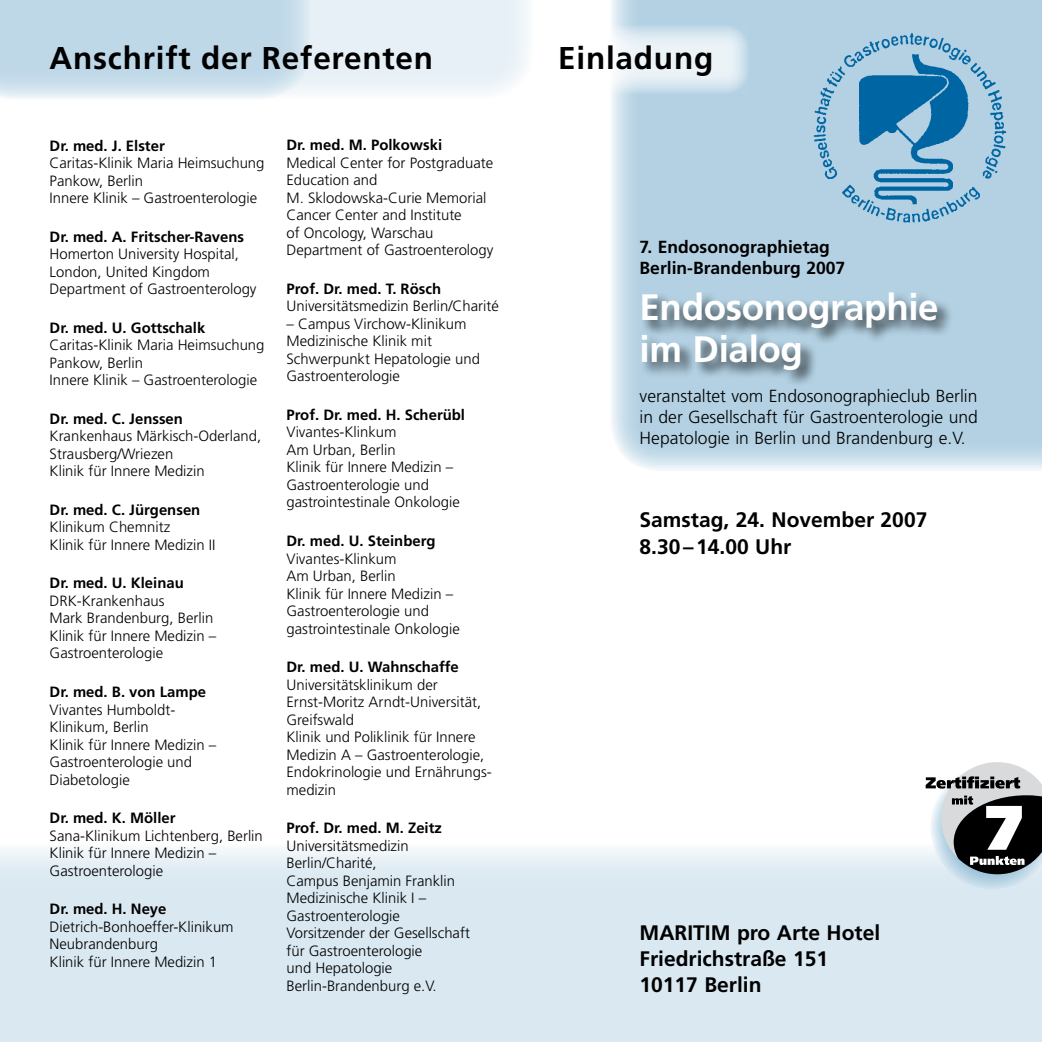
<style>
.page{position:relative;width:1042px;height:1042px;background:#fff}
.page>*{position:absolute;margin:0;border:0;box-sizing:border-box;transform-origin:0 0}
.t1{font:900 62.82px "Frutiger";color:#fff}
.t2{font:700 36.75px/42px "Frutiger";letter-spacing:-.01em;color:#fff}
.t3{font:700 31.5px "Frutiger";letter-spacing:.025em;color:#000}
.t4{font:700 21px/26.2px "Frutiger";color:#000}
.t5{font:300 17.5px/21px "Frutiger";color:#000;text-align:justify}
.t6{font:700 17.5px/21px "Frutiger";color:#000}
.t7{font:300 14.88px/17.5px "Frutiger";color:#000}
.t8{font:700 14.88px "Frutiger";color:#000}
</style>
<div class="page">
<div style="left:0;top:843px;width:1042px;height:199px;background:#d9e8f1"></div>
<svg style="left:611px;top:0;width:431px;height:470px;background:#b8d4e5"></svg>
<svg style="left:611px;top:26px;width:138px;height:68px;background:#dfebf2"></svg>
<svg style="left:310px;top:0;width:217px;height:93px;background:#e8f1f6"></svg>
<svg style="left:0;top:0;width:310px;height:99px;background:#c5dcea"></svg>
<div style="left:640px;top:290px;width:402px;height:121px;background:#000;opacity:.75"></div>
<img style="left:808px;top:26px;width:203px;height:200px">
<svg style="left:925px;top:762px;width:117px;height:126px"></svg>
<h3 class="t3" style="left:50px;top:40px;width:385px">Anschrift der Referenten</h3>
<h3 class="t3" style="left:558px;top:40px;width:157px">Einladung</h3>
<p class="t8" style="left:50px;top:137px;width:117px">Dr. med. J. Elster</p>
<p class="t7" style="left:50px;top:154px;width:216px">Caritas-Klinik Maria Heimsuchung<br>Pankow, Berlin<br>Innere Klinik – Gastroenterologie</p>
<p class="t8" style="left:50px;top:228px;width:196px">Dr. med. A. Fritscher-Ravens</p>
<p class="t7" style="left:50px;top:245px;width:208px">Homerton University Hospital,<br>London, United Kingdom<br>Department of Gastroenterology</p>
<p class="t8" style="left:50px;top:319px;width:157px">Dr. med. U. Gottschalk</p>
<p class="t7" style="left:50px;top:336px;width:216px">Caritas-Klinik Maria Heimsuchung<br>Pankow, Berlin<br>Innere Klinik – Gastroenterologie</p>
<p class="t8" style="left:50px;top:410px;width:135px">Dr. med. C. Jenssen</p>
<p class="t7" style="left:50px;top:427px;width:213px">Krankenhaus Märkisch-Oderland,<br>Strausberg/Wriezen<br>Klinik für Innere Medizin</p>
<p class="t8" style="left:50px;top:501px;width:152px">Dr. med. C. Jürgensen</p>
<p class="t7" style="left:50px;top:519px;width:167px">Klinikum Chemnitz<br>Klinik für Innere Medizin II</p>
<p class="t8" style="left:50px;top:574px;width:136px">Dr. med. U. Kleinau</p>
<p class="t7" style="left:50px;top:592px;width:168px">DRK-Krankenhaus<br>Mark Brandenburg, Berlin<br>Klinik für Innere Medizin –<br>Gastroenterologie</p>
<p class="t8" style="left:50px;top:683px;width:158px">Dr. med. B. von Lampe</p>
<p class="t7" style="left:50px;top:701px;width:168px">Vivantes Humboldt-<br>Klinikum, Berlin<br>Klinik für Innere Medizin –<br>Gastroenterologie und<br>Diabetologie</p>
<p class="t8" style="left:50px;top:809px;width:127px">Dr. med. K. Möller</p>
<p class="t7" style="left:50px;top:827px;width:215px">Sana-Klinikum Lichtenberg, Berlin<br>Klinik für Innere Medizin –<br>Gastroenterologie</p>
<p class="t8" style="left:50px;top:900px;width:118px">Dr. med. H. Neye</p>
<p class="t7" style="left:50px;top:918px;width:186px">Dietrich-Bonhoeffer-Klinikum<br>Neubrandenburg<br>Klinik für Innere Medizin 1</p>
<p class="t8" style="left:286px;top:136px;width:157px">Dr. med. M. Polkowski</p>
<p class="t7" style="left:286px;top:154px;width:208px">Medical Center for Postgraduate<br>Education and<br>M. Sklodowska-Curie Memorial<br>Cancer Center and Institute<br>of Oncology, Warschau<br>Department of Gastroenterology</p>
<p class="t8" style="left:286px;top:280px;width:156px">Prof. Dr. med. T. Rösch</p>
<p class="t7" style="left:286px;top:298px;width:214px">Universitätsmedizin Berlin/Charité</p>
<p class="t7" style="left:286px;top:315px;width:195px">– Campus Virchow-Klinikum<br>Medizinische Klinik mit<br>Schwerpunkt Hepatologie und<br>Gastroenterologie</p>
<p class="t8" style="left:286px;top:406px;width:180px">Prof. Dr. med. H. Scherübl</p>
<p class="t7" style="left:286px;top:424px;width:175px">Vivantes-Klinkum<br>Am Urban, Berlin<br>Klinik für Innere Medizin –<br>Gastroenterologie und gastrointestinale Onkologie</p>
<p class="t8" style="left:286px;top:532px;width:151px">Dr. med. U. Steinberg</p>
<p class="t7" style="left:286px;top:550px;width:175px">Vivantes-Klinkum<br>Am Urban, Berlin<br>Klinik für Innere Medizin –<br>Gastroenterologie und gastrointestinale Onkologie</p>
<p class="t8" style="left:286px;top:658px;width:174px">Dr. med. U. Wahnschaffe</p>
<p class="t7" style="left:286px;top:676px;width:207px">Universitätsklinikum der<br>Ernst-Moritz Arndt-Universität,<br>Greifswald<br>Klinik und Poliklinik für Innere<br>Medizin A – Gastroenterologie,<br>Endokrinologie und Ernährungs&shy;medizin</p>
<p class="t8" style="left:286px;top:819px;width:157px">Prof. Dr. med. M. Zeitz</p>
<p class="t7" style="left:286px;top:837px;width:185px">Universitätsmedizin<br>Berlin/Charité,<br>Campus Benjamin Franklin<br>Medizinische Klinik I –<br>Gastroenterologie<br>Vorsitzender der Gesellschaft für Gastroenterologie<br>und Hepatologie<br>Berlin-Brandenburg e.V.</p>
<p class="t6" style="left:639px;top:236px;width:207px">7. Endosonographietag<br>Berlin-Brandenburg 2007</p>
<h2 class="t2" style="left:639px;top:286px;width:301px">Endosonographie im Dialog</h2>
<p class="t5" style="left:639px;top:386px;width:340px">veranstaltet vom Endosonographieclub Berlin in der Gesellschaft für Gastroenterologie und Hepatologie in Berlin und Brandenburg e.V.</p>
<h3 class="t4" style="left:639px;top:507px;width:289px">Samstag, 24. November 2007<br>8.30–14.00 Uhr</h3>
<h3 class="t4" style="left:639px;top:919px;width:242px">MARITIM pro Arte Hotel<br>Friedrichstraße 151<br>10117 Berlin</h3>
<h1 class="t1" style="left:985px;top:789px;width:39px">7</h1>
</div>
